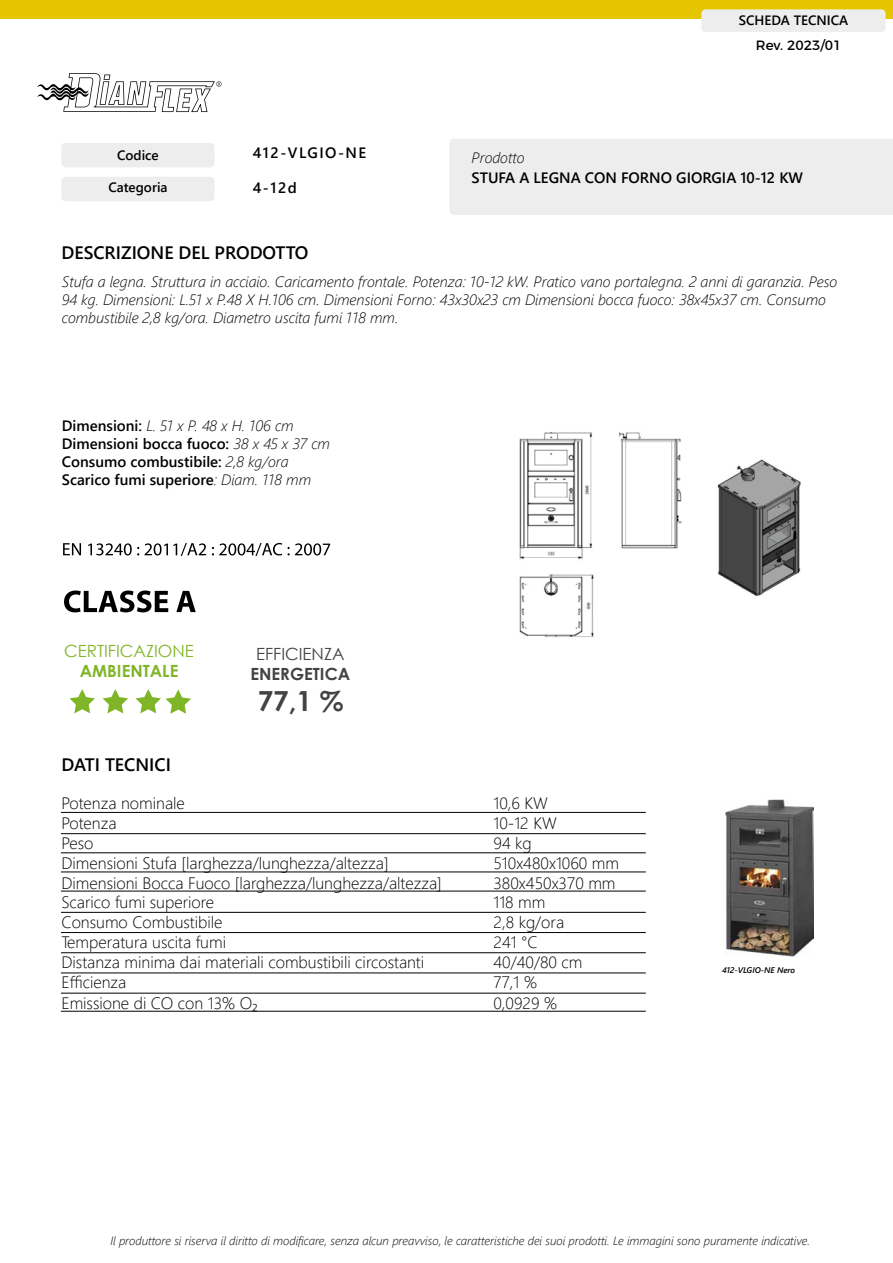
<style>
.page{position:relative;width:893px;height:1263px;background:#fff}
.page>*{position:absolute;margin:0;border:0;box-sizing:border-box;transform-origin:0 0}
.t1{font:700 27.6px "Century Gothic";color:#454242}
.t2{font:18px "Webly Sleek UI Semibold";color:#000}
.t3{font:16.8px "Century Gothic";color:#81b528}
.t4{font:700 16.8px "Century Gothic";color:#81b528}
.t5{font:16.8px "Century Gothic";color:#454242}
.t6{font:700 16.8px "Century Gothic";color:#454242}
.t7{font:16.5px "Webly Sleek UI Light";color:#000}
.t8{font:italic 15px/18px "Webly Sleek UI Light";color:#000}
.t9{font:15px/18px "Webly Sleek UI Semibold";color:#000}
.t10{font:15px "Webly Sleek UI Semibold";letter-spacing:.1em;color:#000}
.t11{font:13.5px "Webly Sleek UI Semibold";color:#000}
.t12{font:13.5px "Montserrat";color:#000}
.t13{font:italic 12px "Webly Sleek UI Light";color:#000}
.t14{font:italic 8.25px "Webly Sleek UI Semibold";color:#000}
.s1{font-family:"Webly Sleek UI Semibold";font-style:normal}
.s2{font-family:"Webly Sleek UI Light";font-style:italic}
</style>
<div class="page">
<div style="left:450px;top:139px;width:443px;height:76px;background:#ededed"></div>
<svg style="left:37px;top:73px;width:185px;height:39px"></svg>
<div style="left:61px;top:143px;width:154px;height:24px;background:#ededed;border-radius:4px"></div>
<div style="left:61px;top:177px;width:154px;height:24px;background:#ededed;border-radius:4px"></div>
<div style="left:0;top:0;width:893px;height:19px;background:#e5c500"></div>
<div style="left:701px;top:9px;width:185px;height:23px;background:#ededed;border-radius:4px"></div>
<img style="left:725px;top:799px;width:89px;height:158px">
<hr style="left:61px;top:812px;width:585px;height:1px;background:#000">
<hr style="left:61px;top:833px;width:585px;height:1px;background:#000">
<hr style="left:61px;top:852px;width:585px;height:1px;background:#000">
<hr style="left:61px;top:872px;width:585px;height:1px;background:#000">
<hr style="left:61px;top:891px;width:585px;height:1px;background:#000">
<hr style="left:61px;top:912px;width:585px;height:1px;background:#000">
<hr style="left:61px;top:932px;width:585px;height:1px;background:#000">
<hr style="left:61px;top:952px;width:585px;height:1px;background:#000">
<hr style="left:61px;top:973px;width:585px;height:1px;background:#000">
<hr style="left:61px;top:993px;width:585px;height:1px;background:#000">
<hr style="left:61px;top:1011px;width:585px;height:1px;background:#000">
<svg style="left:63px;top:543px;width:18px;height:12px"></svg>
<svg style="left:88px;top:543px;width:51px;height:12px"></svg>
<svg style="left:145px;top:543px;width:61px;height:13px"></svg>
<svg style="left:212px;top:543px;width:70px;height:13px"></svg>
<svg style="left:288px;top:543px;width:42px;height:12px"></svg>
<svg style="left:64px;top:590px;width:104px;height:22px"></svg>
<svg style="left:176px;top:591px;width:20px;height:21px"></svg>
<img style="left:519px;top:432px;width:282px;height:206px">
<svg style="left:69px;top:689px;width:26px;height:24px"></svg>
<svg style="left:103px;top:689px;width:25px;height:24px"></svg>
<svg style="left:135px;top:689px;width:56px;height:25px"></svg>
<p class="t11" style="left:739px;top:10px;width:111px">SCHEDA TECNICA</p>
<p class="t11" style="left:117px;top:145px;width:43px">Codice</p>
<p class="t11" style="left:108px;top:177px;width:61px">Categoria</p>
<p class="t10" style="left:253px;top:142px;width:115px">412-VLGIO-NE</p>
<p class="t9" style="left:253px;top:178px;width:46px">4-12d</p>
<p class="t2" style="left:61px;top:239px;width:249px">DESCRIZIONE DEL PRODOTTO</p>
<p class="t8" style="left:472px;top:148px;width:55px">Prodotto</p>
<p class="t12" style="left:756px;top:35px;width:87px">Rev. 2023/01</p>
<p class="t9" style="left:472px;top:168px;width:333px">STUFA A LEGNA CON FORNO GIORGIA 10-12 KW</p>
<p class="t8" style="left:62px;top:272px;width:777px">Stufa a legna. Struttura in acciaio. Caricamento frontale. Potenza: 10-12 kW. Pratico vano portalegna. 2 anni di garanzia. Peso<br>94 kg. Dimensioni: L.51 x P.48 X H.106 cm. Dimensioni Forno: 43x30x23 cm Dimensioni bocca fuoco: 38x45x37 cm. Consumo combustibile 2,8 kg/ora. Diametro uscita fumi 118 mm.</p>
<p class="t8" style="left:62px;top:416px;width:233px"><span class="s1">Dimensioni:</span> L. 51 x P. 48 x H. 106 cm</p>
<p class="t9" style="left:62px;top:434px;width:270px">Dimensioni bocca fuoco: <span class="s2">38 x 45 x 37 cm<br></span>Consumo combustibile: <span class="s2">2,8 kg/ora<br></span>Scarico fumi superiore<span class="s2">: Diam. 118 mm</span></p>
<p class="t3" style="left:64px;top:639px;width:131px">CERTIFICAZIONE</p>
<p class="t4" style="left:80px;top:658px;width:100px">AMBIENTALE</p>
<p class="t2" style="left:61px;top:751px;width:111px">DATI TECNICI</p>
<p class="t5" style="left:256px;top:642px;width:90px">EFFICIENZA</p>
<p class="t6" style="left:250px;top:661px;width:101px">ENERGETICA</p>
<h1 class="t1" style="left:258px;top:680px;width:87px">77,1 %</h1>
<p class="t7" style="left:61px;top:791px;width:125px">Potenza nominale</p>
<p class="t7" style="left:493px;top:791px;width:56px">10,6 KW</p>
<p class="t7" style="left:61px;top:811px;width:57px">Potenza</p>
<p class="t7" style="left:493px;top:811px;width:65px">10-12 KW</p>
<p class="t7" style="left:61px;top:831px;width:34px">Peso</p>
<p class="t7" style="left:493px;top:831px;width:40px">94 kg</p>
<p class="t7" style="left:61px;top:850px;width:329px">Dimensioni Stufa [larghezza/lunghezza/altezza]</p>
<p class="t7" style="left:493px;top:850px;width:127px">510x480x1060 mm</p>
<p class="t7" style="left:61px;top:870px;width:382px">Dimensioni Bocca Fuoco [larghezza/lunghezza/altezza]</p>
<p class="t7" style="left:493px;top:870px;width:124px">380x450x370 mm</p>
<p class="t7" style="left:61px;top:890px;width:154px">Scarico fumi superiore</p>
<p class="t7" style="left:493px;top:890px;width:53px">118 mm</p>
<p class="t7" style="left:61px;top:910px;width:163px">Consumo Combustibile</p>
<p class="t7" style="left:493px;top:910px;width:72px">2,8 kg/ora</p>
<p class="t7" style="left:61px;top:930px;width:166px">Temperatura uscita fumi</p>
<p class="t7" style="left:493px;top:930px;width:46px">241 °C</p>
<p class="t7" style="left:61px;top:949px;width:364px">Distanza minima dai materiali combustibili circostanti</p>
<p class="t7" style="left:493px;top:949px;width:91px">40/40/80 cm</p>
<p class="t7" style="left:61px;top:969px;width:66px">Efficienza</p>
<p class="t7" style="left:493px;top:969px;width:45px">77,1 %</p>
<p class="t7" style="left:61px;top:991px;width:198px">Emissione di CO con 13% O₂</p>
<p class="t7" style="left:493px;top:991px;width:65px">0,0929 %</p>
<p class="t14" style="left:722px;top:964px;width:74px">412-VLGIO-NE Nero</p>
<p class="t13" style="left:110px;top:1232px;width:701px">Il produttore si riserva il diritto di modificare, senza alcun preavviso, le caratteristiche dei suoi prodotti. Le immagini sono puramente indicative.</p>
</div>
